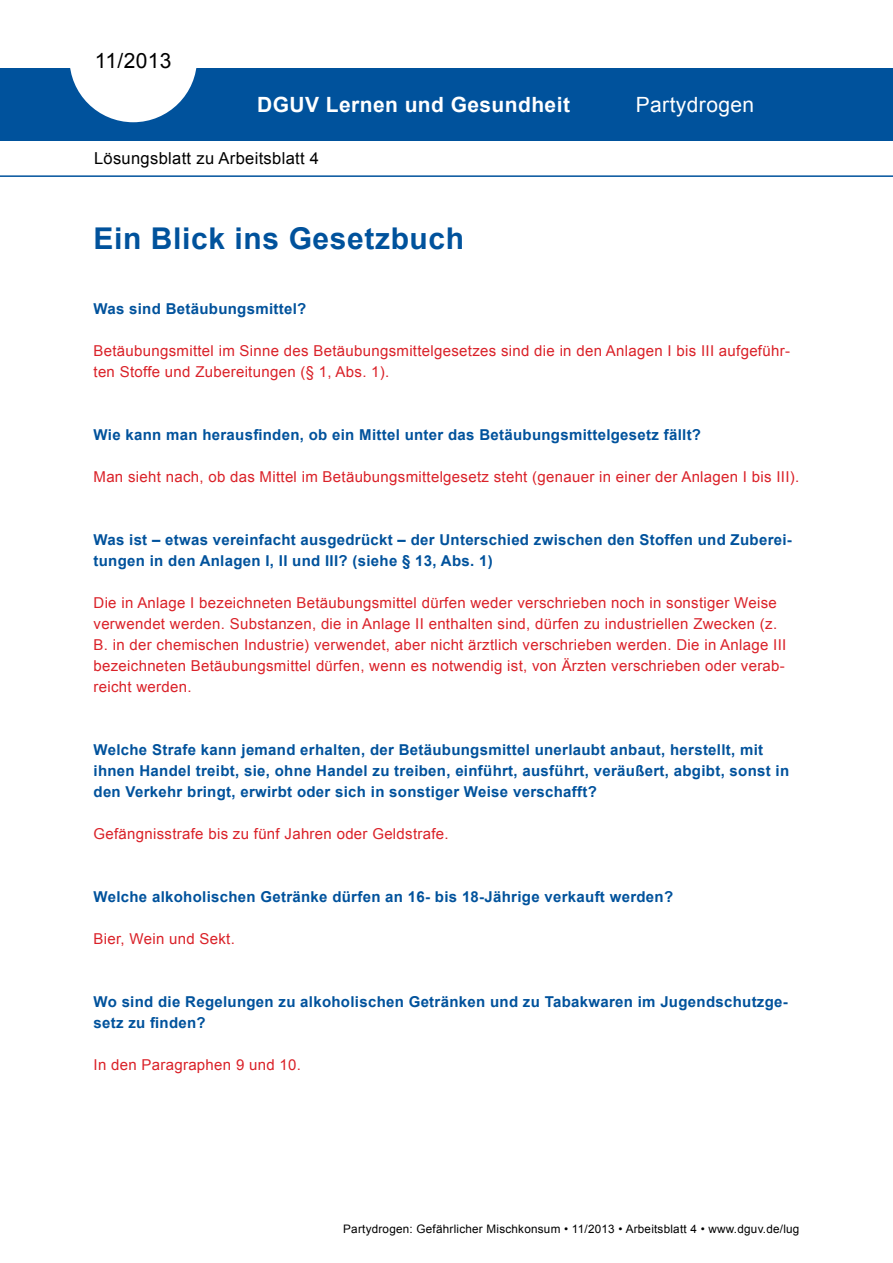
<style>
.page{position:relative;width:893px;height:1263px;background:#fff}
.page>*{position:absolute;margin:0;border:0;box-sizing:border-box;transform-origin:0 0}
.t1{font:700 30px "Arial";letter-spacing:.02em;color:#00529c}
.t2{font:700 21px "Arial";letter-spacing:.02em;color:#fff}
.t3{font:21px "Arial";letter-spacing:.02em;color:#fff}
.t4{font:21px "Arial";letter-spacing:.02em;color:#000}
.t5{font:16.5px "Arial";letter-spacing:.02em;color:#000}
.t6{font:15px/21px "Arial";letter-spacing:.02em;color:#da2128}
.t7{font:700 15px/21px "Arial";letter-spacing:.02em;color:#00529c}
.t8{font:11.7px "Arial";letter-spacing:.02em;color:#000}
</style>
<div class="page">
<div style="left:0;top:68px;width:893px;height:72px;background:#00529c"></div>
<svg style="left:70px;top:68px;width:127px;height:54px"></svg>
<hr style="left:0;top:175px;width:893px;height:2px;background:#00529c">
<h2 class="t4" style="left:95px;top:47px;width:78px">11/2013</h2>
<h2 class="t2" style="left:257px;top:90px;width:314px">DGUV Lernen und Gesundheit</h2>
<p class="t5" style="left:94px;top:148px;width:227px">Lösungsblatt zu Arbeitsblatt 4</p>
<h1 class="t1" style="left:94px;top:218px;width:372px">Ein Blick ins Gesetzbuch</h1>
<h2 class="t3" style="left:636px;top:91px;width:120px">Partydrogen</h2>
<p class="t7" style="left:94px;top:299px;width:214px">Was sind Betäubungsmittel?</p>
<p class="t6" style="left:94px;top:340px;width:698px">Betäubungsmittel im Sinne des Betäubungsmittelgesetzes sind die in den Anlagen I bis III aufgeführ&shy;ten Stoffe und Zubereitungen (§ 1, Abs. 1).</p>
<p class="t7" style="left:94px;top:425px;width:609px">Wie kann man herausfinden, ob ein Mittel unter das Betäubungsmittelgesetz fällt?</p>
<p class="t6" style="left:94px;top:466px;width:707px">Man sieht nach, ob das Mittel im Betäubungsmittelgesetz steht (genauer in einer der Anlagen I bis III).</p>
<p class="t7" style="left:94px;top:530px;width:700px">Was ist – etwas vereinfacht ausgedrückt – der Unterschied zwischen den Stoffen und Zuberei&shy;tungen in den Anlagen I, II und III? (siehe § 13, Abs. 1)</p>
<p class="t6" style="left:94px;top:592px;width:694px">Die in Anlage I bezeichneten Betäubungsmittel dürfen weder verschrieben noch in sonstiger Weise verwendet werden. Substanzen, die in Anlage II enthalten sind, dürfen zu industriellen Zwecken (z.<br>B. in der chemischen Industrie) verwendet, aber nicht ärztlich verschrieben werden. Die in Anlage III bezeichneten Betäubungsmittel dürfen, wenn es notwendig ist, von Ärzten verschrieben oder verab&shy;reicht werden.</p>
<p class="t7" style="left:94px;top:740px;width:697px">Welche Strafe kann jemand erhalten, der Betäubungsmittel unerlaubt anbaut, herstellt, mit ihnen Handel treibt, sie, ohne Handel zu treiben, einführt, ausführt, veräußert, abgibt, sonst in den Verkehr bringt, erwirbt oder sich in sonstiger Weise verschafft?</p>
<p class="t6" style="left:94px;top:823px;width:357px">Gefängnisstrafe bis zu fünf Jahren oder Geldstrafe.</p>
<p class="t7" style="left:94px;top:887px;width:581px">Welche alkoholischen Getränke dürfen an 16- bis 18-Jährige verkauft werden?</p>
<p class="t6" style="left:94px;top:928px;width:143px">Bier, Wein und Sekt.</p>
<p class="t7" style="left:94px;top:992px;width:696px">Wo sind die Regelungen zu alkoholischen Getränken und zu Tabakwaren im Jugendschutzge&shy;setz zu finden?</p>
<p class="t6" style="left:94px;top:1054px;width:209px">In den Paragraphen 9 und 10.</p>
<p class="t8" style="left:343px;top:1221px;width:458px">Partydrogen: Gefährlicher Mischkonsum • 11/2013 • Arbeitsblatt 4 • www.dguv.de/lug</p>
</div>
